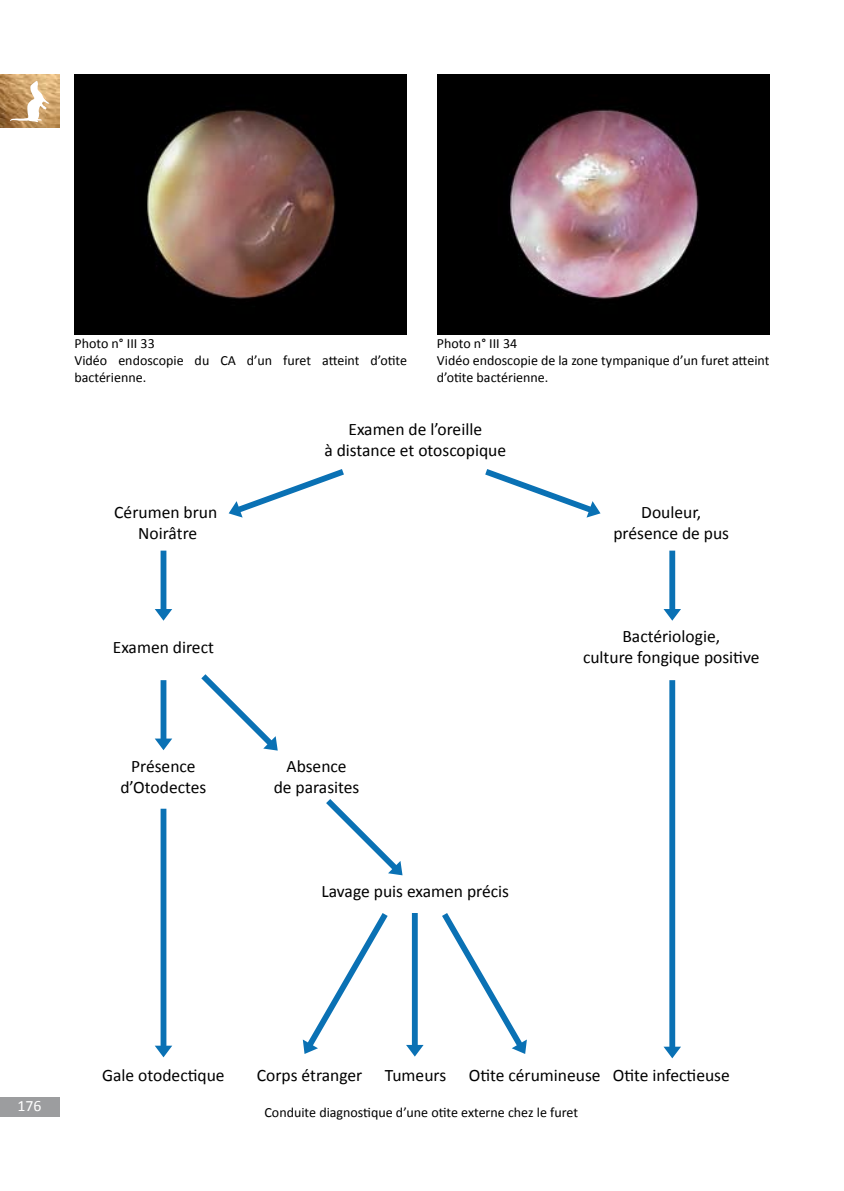
<style>
.page{position:relative;width:844px;height:1191px;background:#fff}
.page>*{position:absolute;margin:0;border:0;box-sizing:border-box;transform-origin:0 0}
.t1{font:17.5px/21px "Calibri";color:#000;text-align:center}
.t2{font:15.75px "Calibri";color:#fff}
.t3{font:14px/16.8px "Calibri";color:#000}
</style>
<div class="page">
<img style="left:0;top:74px;width:59px;height:54px">
<svg style="left:10px;top:81px;width:39px;height:41px"></svg>
<div style="left:0;top:1096px;width:60px;height:20px;background:#9c9d9f"></div>
<img style="left:74px;top:74px;width:333px;height:260px">
<img style="left:437px;top:74px;width:332px;height:260px">
<svg style="left:155px;top:550px;width:17px;height:70px"></svg>
<svg style="left:663px;top:550px;width:17px;height:70px"></svg>
<svg style="left:155px;top:680px;width:17px;height:70px"></svg>
<svg style="left:406px;top:913px;width:17px;height:143px"></svg>
<svg style="left:303px;top:913px;width:84px;height:141px"></svg>
<svg style="left:442px;top:913px;width:84px;height:141px"></svg>
<svg style="left:155px;top:808px;width:17px;height:249px"></svg>
<svg style="left:201px;top:674px;width:77px;height:76px"></svg>
<svg style="left:326px;top:799px;width:76px;height:76px"></svg>
<svg style="left:663px;top:680px;width:17px;height:378px"></svg>
<svg style="left:228px;top:469px;width:116px;height:48px"></svg>
<svg style="left:485px;top:469px;width:115px;height:48px"></svg>
<p class="t3" style="left:74px;top:334px;width:334px">Photo n° III 33<br>Vidéo endoscopie du CA d’un furet atteint d’otite bactérienne.</p>
<p class="t3" style="left:437px;top:334px;width:334px">Photo n° III 34<br>Vidéo endoscopie de la zone tympanique d’un furet atteint d’otite bactérienne.</p>
<p class="t1" style="left:114px;top:501px;width:104px">Cérumen brun<br>Noirâtre</p>
<p class="t1" style="left:113px;top:636px;width:103px">Examen direct</p>
<p class="t1" style="left:120px;top:755px;width:87px">Présence d’Otodectes</p>
<p class="t1" style="left:324px;top:418px;width:183px">Examen de l’oreille<br>à distance et otoscopique</p>
<p class="t1" style="left:274px;top:755px;width:87px">Absence<br>de parasites</p>
<p class="t1" style="left:321px;top:880px;width:189px">Lavage puis examen précis</p>
<p class="t1" style="left:613px;top:501px;width:117px">Douleur, présence de pus</p>
<p class="t1" style="left:583px;top:625px;width:178px">Bactériologie,<br>culture fongique positive</p>
<p class="t2" style="left:18px;top:1096px;width:25px">176</p>
<p class="t1" style="left:102px;top:1063px;width:124px">Gale otodectique</p>
<p class="t1" style="left:257px;top:1063px;width:107px">Corps étranger</p>
<p class="t1" style="left:385px;top:1063px;width:63px">Tumeurs</p>
<p class="t1" style="left:468px;top:1063px;width:262px">Otite cérumineuse Otite infectieuse</p>
<p class="t3" style="left:264px;top:1102px;width:315px">Conduite diagnostique d’une otite externe chez le furet</p>
</div>
